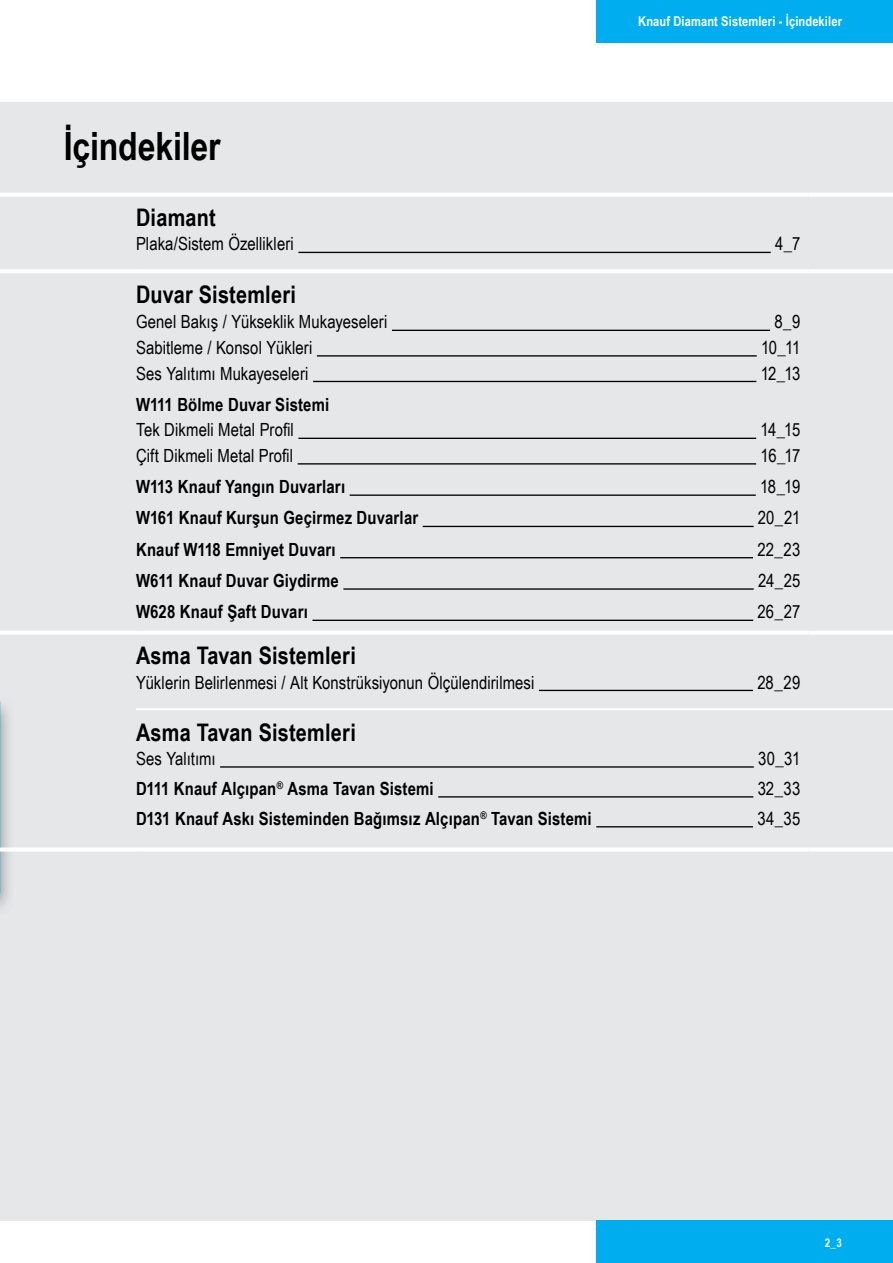
<style>
.page{position:relative;width:893px;height:1263px;background:#fff}
.page>*{position:absolute;margin:0;border:0;box-sizing:border-box;transform-origin:0 0}
.t1{font:700 39px "Arial Narrow";letter-spacing:-.005em;color:#000}
.t2{font:700 24.15px "Arial Narrow";letter-spacing:.01em;color:#000}
.t3{font:18.15px "Arial Narrow";letter-spacing:.005em;color:#000}
.t4{font:700 18.15px "Arial Narrow";letter-spacing:.01em;color:#000}
.t5{font:700 13.5px "Arial Narrow";letter-spacing:.01em;color:#fff}
.t6{font:700 12px "Arial Narrow";color:#fff}
</style>
<div class="page">
<div style="left:0;top:102px;width:893px;height:1118px;background:#e6e7e8"></div>
<div style="left:597px;top:1220px;width:296px;height:43px;background:#00aeef"></div>
<svg style="left:0;top:701px;width:14px;height:207px"></svg>
<div style="left:597px;top:0;width:296px;height:43px;background:#00aeef"></div>
<hr style="left:0;top:193px;width:136px;height:4px;background:#fff">
<hr style="left:136px;top:193px;width:672px;height:4px;background:#fff">
<hr style="left:808px;top:193px;width:85px;height:4px;background:#fff">
<hr style="left:0;top:269px;width:136px;height:4px;background:#fff">
<hr style="left:136px;top:269px;width:672px;height:4px;background:#fff">
<hr style="left:808px;top:269px;width:85px;height:4px;background:#fff">
<hr style="left:0;top:631px;width:136px;height:4px;background:#fff">
<hr style="left:136px;top:631px;width:672px;height:4px;background:#fff">
<hr style="left:808px;top:631px;width:85px;height:4px;background:#fff">
<svg style="left:0;top:847px;width:136px;height:4px"></svg>
<svg style="left:136px;top:847px;width:672px;height:4px;fill:#fff"></svg>
<svg style="left:808px;top:847px;width:85px;height:4px"></svg>
<hr style="left:136px;top:708px;width:672px;height:2px;background:#fff">
<hr style="left:808px;top:708px;width:85px;height:2px;background:#fff">
<hr style="left:298px;top:252px;width:473px;height:1px;background:#000">
<hr style="left:392px;top:330px;width:378px;height:1px;background:#000">
<hr style="left:317px;top:355px;width:440px;height:2px;background:#000">
<hr style="left:313px;top:381px;width:443px;height:1px;background:#000">
<hr style="left:298px;top:438px;width:458px;height:1px;background:#000">
<hr style="left:298px;top:463px;width:458px;height:1px;background:#000">
<hr style="left:350px;top:494px;width:406px;height:2px;background:#000">
<hr style="left:423px;top:526px;width:331px;height:1px;background:#000">
<hr style="left:340px;top:557px;width:413px;height:1px;background:#000">
<hr style="left:343px;top:588px;width:411px;height:2px;background:#000">
<hr style="left:312px;top:620px;width:441px;height:1px;background:#000">
<hr style="left:539px;top:690px;width:214px;height:1px;background:#000">
<hr style="left:220px;top:766px;width:534px;height:2px;background:#000">
<hr style="left:438px;top:796px;width:315px;height:1px;background:#000">
<hr style="left:596px;top:826px;width:157px;height:1px;background:#000">
<h1 class="t1" style="left:64px;top:116px;width:158px">İçindekiler</h1>
<p class="t5" style="left:638px;top:11px;width:194px">Knauf Diamant Sistemleri - İçindekil</p>
<p class="t5" style="left:799px;top:11px;width:44px">Chapter</p>
<h2 class="t2" style="left:136px;top:199px;width:81px">Diamant</h2>
<p class="t3" style="left:136px;top:231px;width:159px">Plaka/Sistem Özellikleri</p>
<p class="t3" style="left:775px;top:231px;width:27px">4_7</p>
<h2 class="t2" style="left:136px;top:276px;width:161px">Duvar Sistemleri</h2>
<p class="t3" style="left:136px;top:309px;width:253px">Genel Bakış / Yükseklik Mukayeseleri</p>
<p class="t3" style="left:774px;top:309px;width:27px">8_9</p>
<p class="t3" style="left:136px;top:334px;width:178px">Sabitleme / Konsol Yükleri</p>
<p class="t3" style="left:761px;top:334px;width:41px">10_11</p>
<p class="t3" style="left:136px;top:360px;width:174px">Ses Yalıtımı Mukayeseleri</p>
<p class="t3" style="left:761px;top:360px;width:41px">12_13</p>
<p class="t4" style="left:136px;top:391px;width:195px">W111 Bölme Duvar Sistemi</p>
<p class="t3" style="left:136px;top:417px;width:159px">Tek Dikmeli Metal Profil</p>
<p class="t3" style="left:760px;top:417px;width:41px">14_15</p>
<p class="t3" style="left:136px;top:442px;width:159px">Çift Dikmeli Metal Profil</p>
<p class="t3" style="left:760px;top:442px;width:41px">16_17</p>
<p class="t4" style="left:136px;top:473px;width:211px">W113 Knauf Yangın Duvarları</p>
<p class="t3" style="left:760px;top:473px;width:42px">18_19</p>
<p class="t4" style="left:136px;top:504px;width:284px">W161 Knauf Kurşun Geçirmez Duvarlar</p>
<p class="t3" style="left:758px;top:505px;width:44px">20_21</p>
<p class="t4" style="left:136px;top:536px;width:201px">Knauf W118 Emniyet Duvarı</p>
<p class="t3" style="left:757px;top:536px;width:44px">22_23</p>
<p class="t4" style="left:136px;top:567px;width:204px">W611 Knauf Duvar Giydirme</p>
<p class="t3" style="left:758px;top:567px;width:44px">24_25</p>
<p class="t4" style="left:136px;top:598px;width:173px">W628 Knauf Şaft Duvarı</p>
<p class="t3" style="left:757px;top:599px;width:44px">26_27</p>
<h2 class="t2" style="left:136px;top:637px;width:221px">Asma Tavan Sistemleri</h2>
<p class="t3" style="left:136px;top:669px;width:400px">Yüklerin Belirlenmesi / Alt Konstrüksiyonun Ölçülendirilmesi</p>
<p class="t3" style="left:757px;top:669px;width:44px">28_29</p>
<h2 class="t2" style="left:136px;top:714px;width:221px">Asma Tavan Sistemleri</h2>
<p class="t3" style="left:136px;top:745px;width:81px">Ses Yalıtımı</p>
<p class="t3" style="left:758px;top:745px;width:44px">30_31</p>
<p class="t4" style="left:136px;top:775px;width:299px">D111 Knauf Alçıpan<sup>®</sup> Asma Tavan Sistemi</p>
<p class="t3" style="left:758px;top:775px;width:44px">32_33</p>
<p class="t4" style="left:136px;top:805px;width:457px">D131 Knauf Askı Sisteminden Bağımsız Alçıpan<sup>®</sup> Tavan Sistemi</p>
<p class="t3" style="left:757px;top:805px;width:44px">34_35</p>
<p class="t6" style="left:825px;top:1234px;width:19px">2_3</p>
</div>
